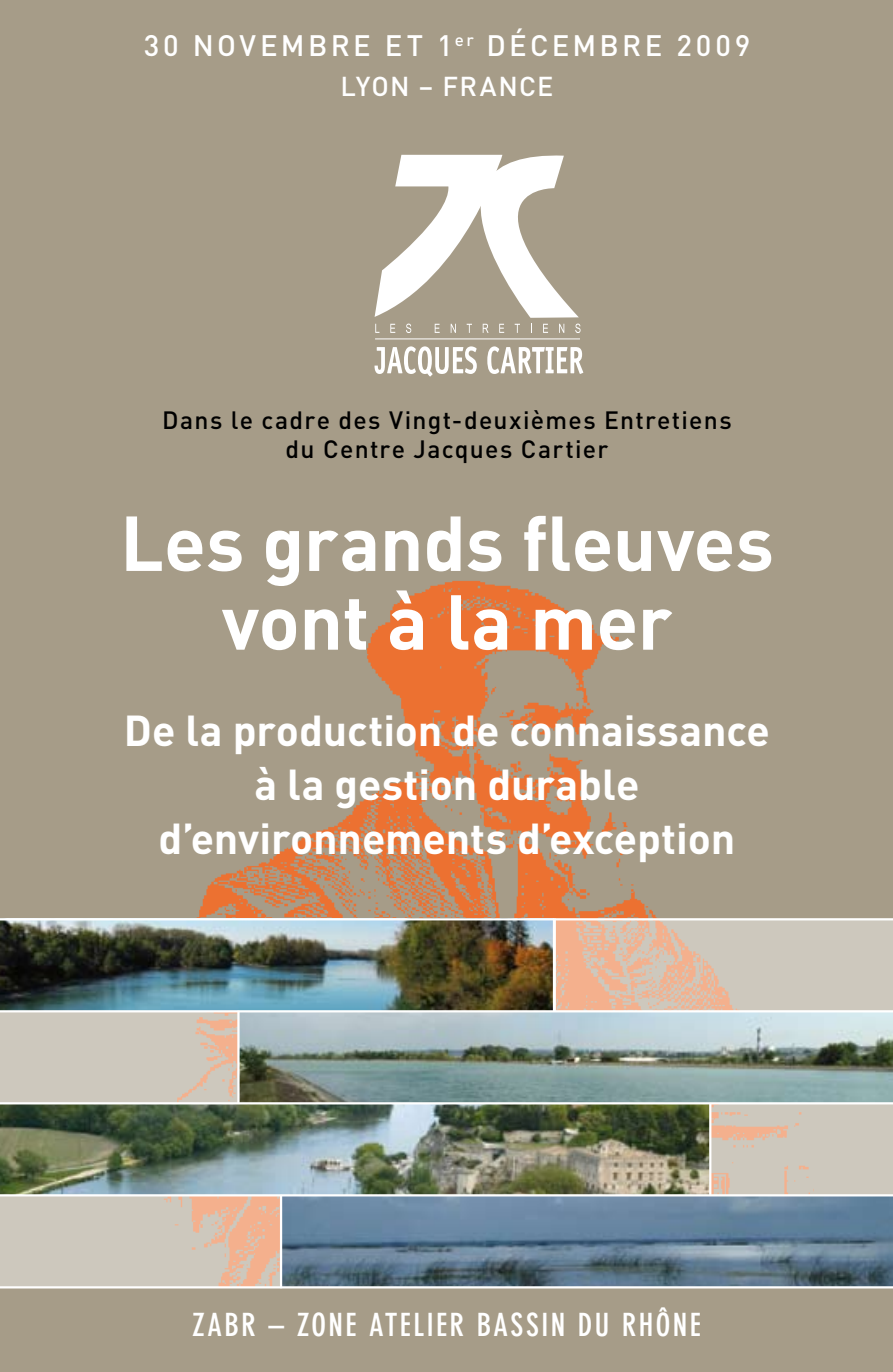
<style>
.page{position:relative;width:893px;height:1372px;background:#fff}
.page>*{position:absolute;margin:0;border:0;box-sizing:border-box;transform-origin:0 0}
.t1{font:700 76.5px/78.8px "DIN";color:#fff;text-align:center}
.t2{font:700 42.75px/54px "DIN";color:#fff;text-align:center}
.t3{font:700 condensed 31.5px "DIN Neuzeit Grotesk";letter-spacing:.075em;color:#fff}
.t4{font:500 29.25px "DIN";letter-spacing:.115em;color:#fff}
.t5{font:500 27px "DIN";letter-spacing:.045em;color:#fff}
.t6{font:500 24.75px/29.2px "DIN";letter-spacing:.05em;color:#000;text-align:center}
</style>
<div class="page">
<div style="left:0;top:0;width:893px;height:1371px;background:#a69c88"></div>
<img style="left:196px;top:580px;width:461px;height:338px">
<svg style="left:0;top:1012px;width:237px;height:90px;background:#cfc6ba"></svg>
<svg style="left:0;top:1196px;width:280px;height:90px;background:#d4c3b4"></svg>
<svg style="left:374px;top:346px;width:103px;height:30px"></svg>
<svg style="left:487px;top:346px;width:96px;height:28px"></svg>
<svg style="left:375px;top:154px;width:206px;height:179px"></svg>
<hr style="left:375px;top:338px;width:205px;height:1px;background:#fff">
<svg style="left:711px;top:1104px;width:182px;height:90px;background:#d0c6b9"></svg>
<svg style="left:556px;top:920px;width:337px;height:90px;background:#d7c1b0"></svg>
<img style="left:0;top:920px;width:553px;height:90px">
<svg style="left:240px;top:1012px;width:653px;height:90px;background:#93a6a4"></svg>
<img style="left:0;top:1104px;width:709px;height:90px">
<img style="left:282px;top:1196px;width:611px;height:90px">
<hr style="left:0;top:918px;width:893px;height:2px;background:#fff">
<hr style="left:0;top:1010px;width:893px;height:2px;background:#fff">
<hr style="left:0;top:1194px;width:893px;height:2px;background:#fff">
<hr style="left:0;top:1102px;width:893px;height:2px;background:#fff">
<hr style="left:0;top:1286px;width:893px;height:2px;background:#fff">
<hr style="left:553px;top:918px;width:3px;height:93px;background:#fff">
<hr style="left:709px;top:1102px;width:2px;height:93px;background:#fff">
<hr style="left:237px;top:1010px;width:3px;height:93px;background:#fff">
<hr style="left:280px;top:1194px;width:2px;height:94px;background:#fff">
<p class="t4" style="left:144px;top:27px;width:608px">30 novembre ET 1<sup>er</sup> décembre 2009</p>
<p class="t5" style="left:340px;top:69px;width:214px">lyon – France</p>
<p class="t6" style="left:162px;top:404px;width:571px">Dans le cadre des Vingt-deuxièmes Entretiens du Centre Jacques Cartier</p>
<h1 class="t1" style="left:120px;top:500px;width:655px">Les grands fleuves vont à la mer</h1>
<p class="t2" style="left:124px;top:702px;width:648px">De la production de connaissance à la gestion durable d’environnements d’exception</p>
<p class="t3" style="left:192px;top:1306px;width:510px">ZABR – ZONE ATELIER BASSIN DU RHÔNE</p>
</div>
